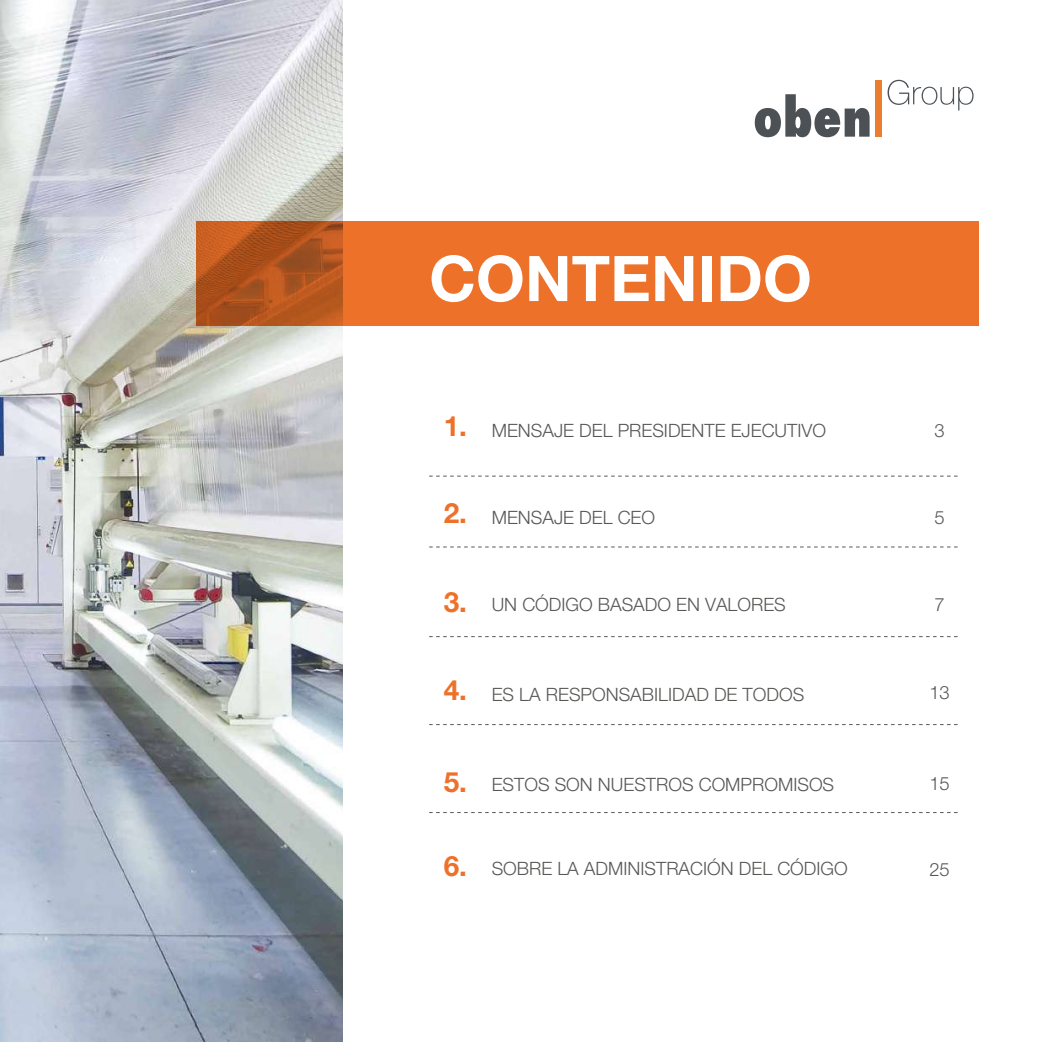
<style>
.page{position:relative;width:1042px;height:1042px;background:#fff}
.page>*{position:absolute;margin:0;border:0;box-sizing:border-box;transform-origin:0 0}
.t1{font:700 63px "Helvetica Neue LT Std";color:#fff}
.t2{font:700 28px "Helvetica Neue LT Std";color:#ee712a}
.t3{font:300 18.38px "Helvetica Neue LT Std";color:#575756}
.s1{font-weight:700;font-size:28px;color:#ee712a}
</style>
<div class="page">
<img style="left:0;top:0;width:342px;height:1042px">
<svg style="left:196px;top:222px;width:783px;height:104px;background:#e26b27"></svg>
<svg style="left:429px;top:547px;width:528px;height:1px"></svg>
<svg style="left:429px;top:476px;width:528px;height:1px"></svg>
<svg style="left:429px;top:636px;width:528px;height:1px"></svg>
<svg style="left:429px;top:724px;width:528px;height:1px"></svg>
<svg style="left:429px;top:812px;width:528px;height:1px"></svg>
<div style="left:875px;top:80px;width:7px;height:57px;background:#eb7e2e"></div>
<svg style="left:755px;top:94px;width:114px;height:43px"></svg>
<svg style="left:887px;top:80px;width:86px;height:30px"></svg>
<h1 class="t1" style="left:429px;top:240px;width:384px">CONTENIDO</h1>
<p class="t3" style="left:444px;top:419px;width:384px"><span class="s1">1.</span> MENSAJE DEL PRESIDENTE EJECUTIVO</p>
<p class="t3" style="left:934px;top:419px;width:12px">3</p>
<p class="t3" style="left:444px;top:506px;width:213px"><span class="s1">2.</span> MENSAJE DEL CEO</p>
<h2 class="t2" style="left:444px;top:584px;width:25px">3.</h2>
<h2 class="t2" style="left:444px;top:672px;width:25px">4.</h2>
<p class="t3" style="left:492px;top:593px;width:296px">UN CÓDIGO BASADO EN VALORES</p>
<p class="t3" style="left:492px;top:683px;width:314px">ES LA RESPONSABILIDAD DE TODOS</p>
<h2 class="t2" style="left:444px;top:764px;width:25px">5.</h2>
<h2 class="t2" style="left:444px;top:849px;width:25px">6.</h2>
<p class="t3" style="left:492px;top:773px;width:344px">ESTOS SON NUESTROS COMPROMISOS</p>
<p class="t3" style="left:492px;top:857px;width:358px">SOBRE LA ADMINISTRACIÓN DEL CÓDIGO</p>
<p class="t3" style="left:934px;top:506px;width:12px">5</p>
<p class="t3" style="left:934px;top:593px;width:12px">7</p>
<p class="t3" style="left:929px;top:681px;width:22px">13</p>
<p class="t3" style="left:929px;top:772px;width:22px">15</p>
<p class="t3" style="left:929px;top:858px;width:22px">25</p>
</div>
